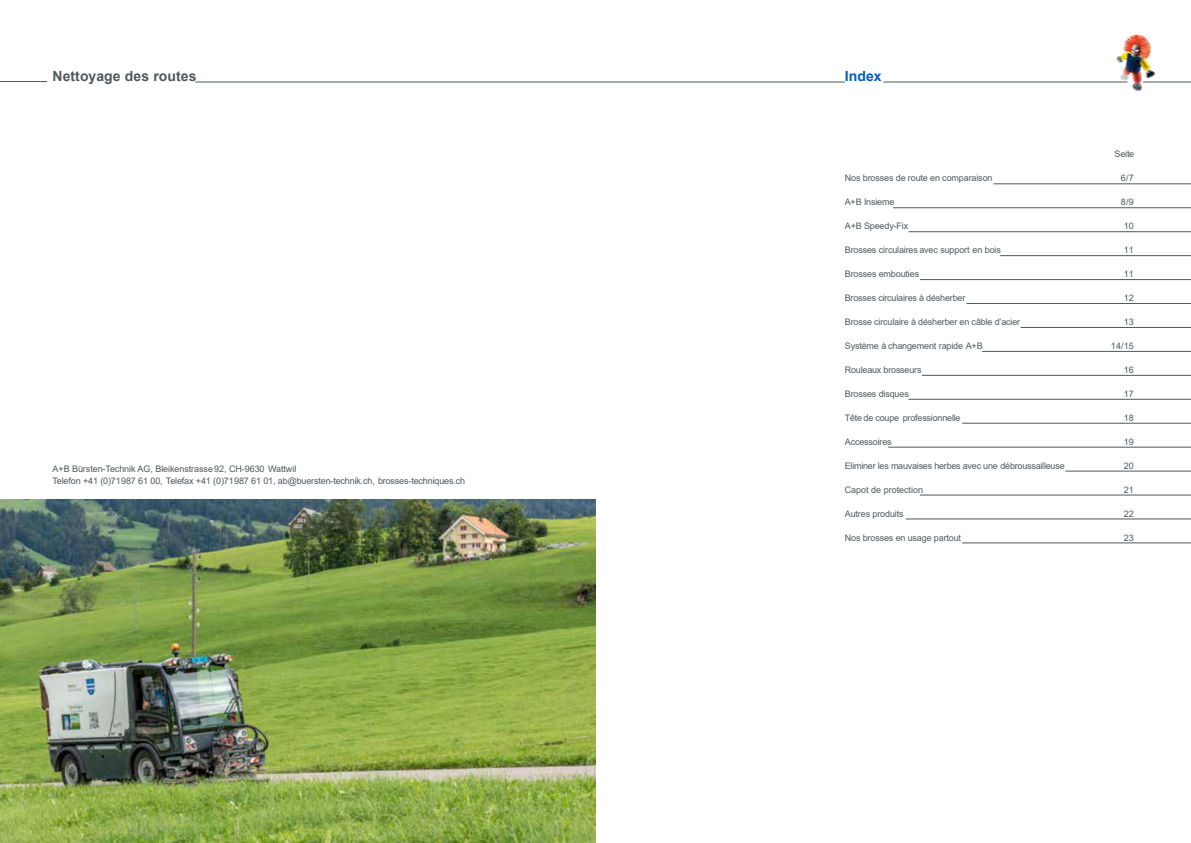
<style>
.page{position:relative;width:1191px;height:843px;background:#fff}
.page>*{position:absolute;margin:0;border:0;box-sizing:border-box;transform-origin:0 0}
.t1{font:700 14px "Arial";letter-spacing:.005em;color:#52575a}
.t2{font:700 14px "Arial";letter-spacing:.005em;color:#005cb9}
.t3{font:9px/12px "Arial";letter-spacing:-.015em;color:#52575a}
</style>
<div class="page">
<hr style="left:893px;top:207px;width:298px;height:1px;background:#52575a">
<hr style="left:993px;top:183px;width:198px;height:1px;background:#52575a">
<hr style="left:909px;top:231px;width:282px;height:1px;background:#52575a">
<hr style="left:1000px;top:255px;width:191px;height:1px;background:#52575a">
<hr style="left:920px;top:279px;width:271px;height:1px;background:#52575a">
<hr style="left:1021px;top:327px;width:170px;height:1px;background:#52575a">
<hr style="left:967px;top:303px;width:224px;height:1px;background:#52575a">
<hr style="left:982px;top:351px;width:209px;height:1px;background:#52575a">
<hr style="left:922px;top:375px;width:269px;height:1px;background:#52575a">
<hr style="left:908px;top:399px;width:283px;height:1px;background:#52575a">
<hr style="left:888px;top:447px;width:303px;height:1px;background:#52575a">
<hr style="left:962px;top:423px;width:229px;height:1px;background:#52575a">
<hr style="left:1065px;top:471px;width:126px;height:1px;background:#52575a">
<hr style="left:920px;top:494px;width:271px;height:1px;background:#52575a">
<hr style="left:906px;top:518px;width:285px;height:1px;background:#52575a">
<hr style="left:962px;top:542px;width:229px;height:1px;background:#52575a">
<hr style="left:0;top:81px;width:47px;height:1px;background:#52575a">
<hr style="left:1143px;top:82px;width:48px;height:1px;background:#52575a">
<img style="left:1112px;top:34px;width:45px;height:57px">
<hr style="left:883px;top:82px;width:245px;height:1px;background:#52575a">
<hr style="left:195px;top:82px;width:650px;height:1px;background:#52575a">
<img style="left:0;top:499px;width:595px;height:343px">
<h1 class="t1" style="left:53px;top:71px;width:145px">Nettoyage des routes</h1>
<h1 class="t2" style="left:845px;top:71px;width:38px">Index</h1>
<p class="t3" style="left:1115px;top:148px;width:21px">Seite</p>
<p class="t3" style="left:53px;top:464px;width:414px">A+B Bürsten-Technik AG, Bleikenstrasse92, CH-9630 Wattwil<br>Telefon +41 (0)71987 61 00, Telefax +41 (0)71987 61 01, ab@buersten-technik.ch, brosses-techniques.ch</p>
<p class="t3" style="left:845px;top:172px;width:149px">Nos brosses de route en comparaison</p>
<p class="t3" style="left:1121px;top:172px;width:15px">6/7</p>
<p class="t3" style="left:845px;top:196px;width:51px">A+B Insieme</p>
<p class="t3" style="left:1121px;top:196px;width:15px">8/9</p>
<p class="t3" style="left:845px;top:220px;width:65px">A+B Speedy-Fix</p>
<p class="t3" style="left:1124px;top:220px;width:12px">10</p>
<p class="t3" style="left:845px;top:244px;width:158px">Brosses circulaires avec support en bois</p>
<p class="t3" style="left:1124px;top:244px;width:12px">11</p>
<p class="t3" style="left:845px;top:268px;width:76px">Brosses embouties</p>
<p class="t3" style="left:1124px;top:268px;width:12px">11</p>
<p class="t3" style="left:845px;top:292px;width:122px">Brosses circulaires à désherber</p>
<p class="t3" style="left:1124px;top:292px;width:12px">12</p>
<p class="t3" style="left:845px;top:316px;width:177px">Brosse circulaire à désherber en câble d’acier</p>
<p class="t3" style="left:1124px;top:316px;width:12px">13</p>
<p class="t3" style="left:845px;top:340px;width:139px">Système à changement rapide A+B</p>
<p class="t3" style="left:1111px;top:340px;width:25px">14/15</p>
<p class="t3" style="left:845px;top:364px;width:78px">Rouleaux brosseurs</p>
<p class="t3" style="left:1124px;top:364px;width:12px">16</p>
<p class="t3" style="left:845px;top:388px;width:66px">Brosses disques</p>
<p class="t3" style="left:1124px;top:388px;width:12px">17</p>
<p class="t3" style="left:845px;top:412px;width:117px">Tête de coupe professionnelle</p>
<p class="t3" style="left:1124px;top:412px;width:12px">18</p>
<p class="t3" style="left:845px;top:436px;width:48px">Accessoires</p>
<p class="t3" style="left:1124px;top:436px;width:12px">19</p>
<p class="t3" style="left:845px;top:460px;width:221px">Eliminer les mauvaises herbes avec une débroussailleuse</p>
<p class="t3" style="left:1124px;top:460px;width:12px">20</p>
<p class="t3" style="left:845px;top:484px;width:80px">Capot de protection</p>
<p class="t3" style="left:1124px;top:484px;width:12px">21</p>
<p class="t3" style="left:845px;top:508px;width:60px">Autres produits</p>
<p class="t3" style="left:1124px;top:508px;width:12px">22</p>
<p class="t3" style="left:845px;top:532px;width:118px">Nos brosses en usage partout</p>
<p class="t3" style="left:1124px;top:532px;width:12px">23</p>
</div>
